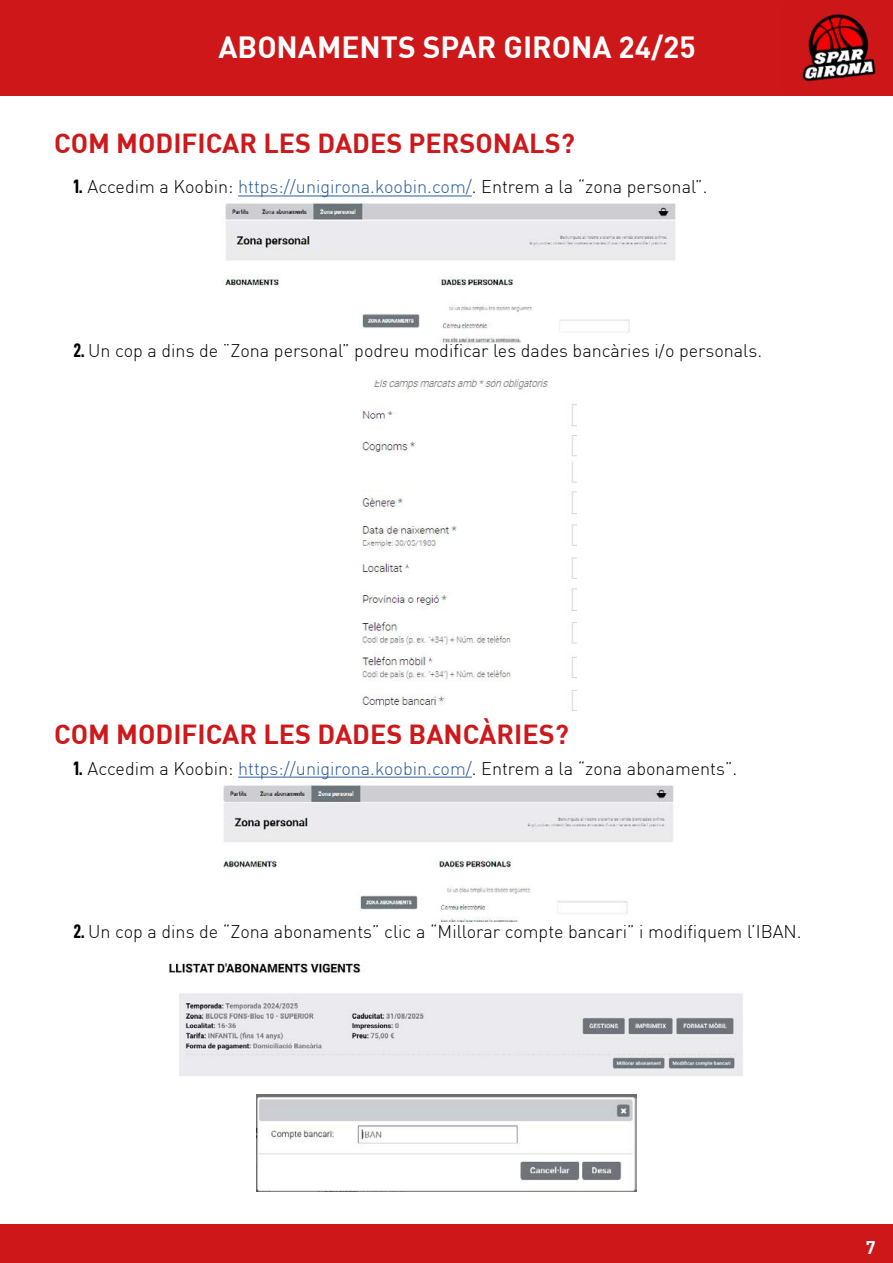
<style>
.page{position:relative;width:893px;height:1263px;background:#fff}
.page>*{position:absolute;margin:0;border:0;box-sizing:border-box;transform-origin:0 0}
.t1{font:700 30px "DIN";color:#fff}
.t2{font:700 27px "DIN";color:#cd191c}
.t3{font:300 18px "DIN";color:#000}
.t4{font:700 18px "DIN";color:#fff}
.s1{font-family:"D DIN Condensed Bold";font-weight:400;font-size:19.5px}
.s2{color:#275b9b}
</style>
<div class="page">
<div style="left:0;top:1225px;width:893px;height:38px;background:#cd1719"></div>
<div style="left:0;top:0;width:893px;height:96px;background:#cd1719"></div>
<img style="left:802px;top:14px;width:74px;height:68px">
<hr style="left:238px;top:196px;width:234px;height:1px;background:#275b9b">
<img style="left:223px;top:203px;width:453px;height:140px">
<img style="left:361px;top:378px;width:215px;height:333px">
<img style="left:169px;top:961px;width:574px;height:115px">
<hr style="left:238px;top:777px;width:234px;height:1px;background:#275b9b">
<img style="left:257px;top:1095px;width:379px;height:96px">
<img style="left:221px;top:785px;width:453px;height:136px">
<h1 class="t1" style="left:218px;top:28px;width:479px">ABONAMENTS SPAR GIRONA 24/25</h1>
<h2 class="t2" style="left:54px;top:125px;width:522px">COM MODIFICAR LES DADES PERSONALS?</h2>
<p class="t3" style="left:73px;top:176px;width:635px"><span class="s1">1.</span> Accedim a Koobin: <span class="s2">https://unigirona.koobin.com/</span>. Entrem a la “zona personal”.</p>
<p class="t3" style="left:73px;top:340px;width:690px"><span class="s1">2.</span> Un cop a dins de “Zona personal” podreu modificar les dades bancàries i/o personals.</p>
<h2 class="t2" style="left:54px;top:717px;width:516px">COM MODIFICAR LES DADES BANCÀRIES?</h2>
<p class="t3" style="left:73px;top:757px;width:665px"><span class="s1">1.</span> Accedim a Koobin: <span class="s2">https://unigirona.koobin.com/</span>. Entrem a la “zona abonaments”.</p>
<p class="t3" style="left:73px;top:921px;width:730px"><span class="s1">2.</span> Un cop a dins de “Zona abonaments” clic a “Millorar compte bancari” i modifiquem l’IBAN.</p>
<p class="t4" style="left:866px;top:1236px;width:11px">7</p>
</div>
